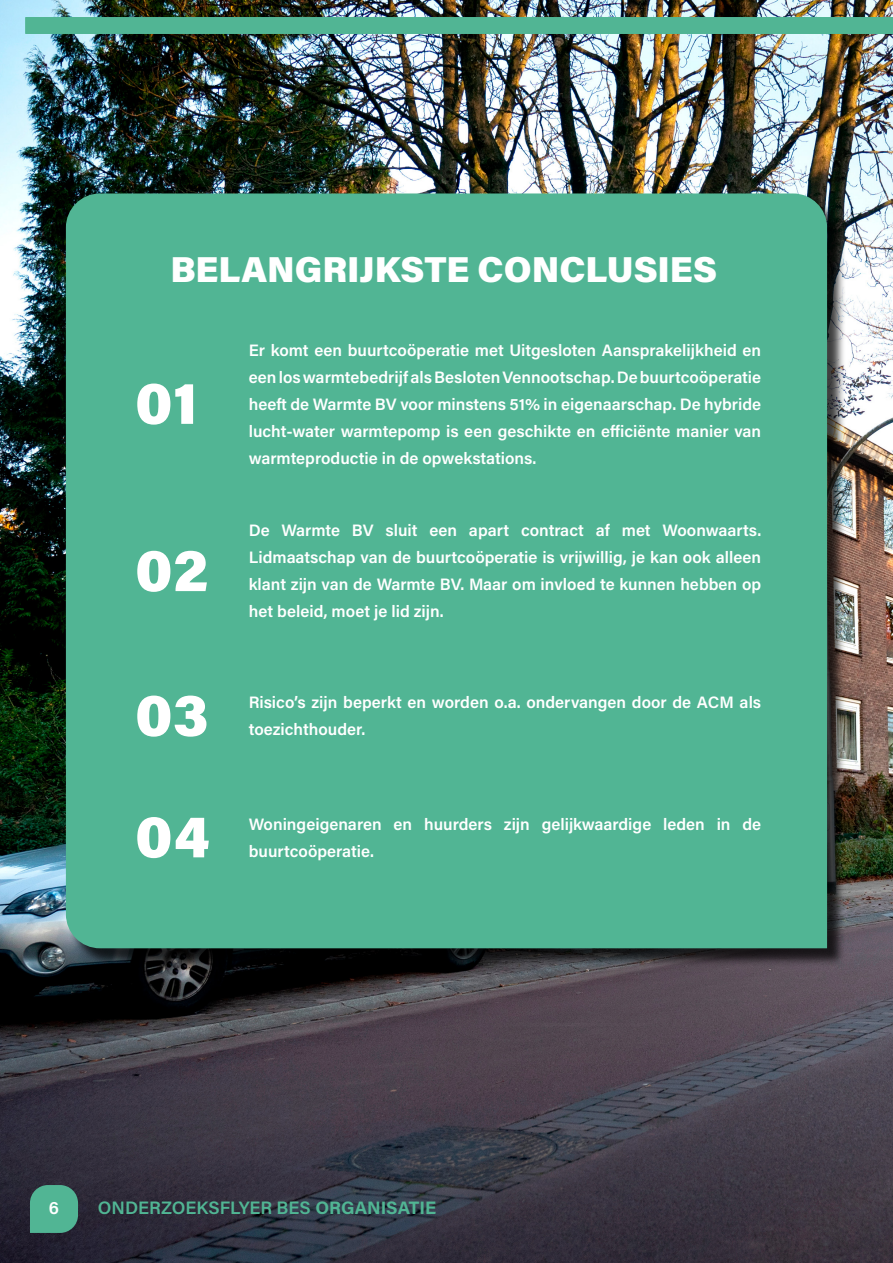
<style>
.page{position:relative;width:893px;height:1263px;background:#fff}
.page>*{position:absolute;margin:0;border:0;box-sizing:border-box;transform-origin:0 0}
.t1{font:900 60px/121.5px "Acumin Pro";letter-spacing:.01em;color:#fff}
.t2{font:900 36px "Acumin Pro";color:#fff}
.t3{font:600 18px "Acumin Pro";color:#51b694}
.t4{font:100 18px "Acumin Pro";letter-spacing:.015em;color:#51b694}
.t5{font:600 18px "Acumin Pro";color:#fff}
.t6{font:600 16.5px/27px "Acumin Pro";color:#fff;text-align:justify}
.s1{font-weight:700}
</style>
<div class="page">
<img style="left:0;top:0;width:893px;height:1263px">
<div style="left:68px;top:196px;width:778px;height:771px;background:#000;opacity:.75"></div>
<div style="left:66px;top:193px;width:761px;height:755px;background:#51b594"></div>
<svg style="left:30px;top:1185px;width:48px;height:48px;background:#4da78b"></svg>
<div style="left:26px;top:17px;width:867px;height:17px;background:#51b594"></div>
<h2 class="t2" style="left:170px;top:243px;width:548px">BELANGRIJKSTE CONCLUSIES</h2>
<h1 class="t1" style="left:135px;top:339px;width:64px">01</h1>
<h1 class="t1" style="left:135px;top:506px;width:75px">02</h1>
<h1 class="t1" style="left:135px;top:651px;width:76px">03<br>04</h1>
<p class="t6" style="left:249px;top:336px;width:514px">Er komt een buurtcoöperatie met Uitgesloten Aansprakelijkheid en een los warmtebedrijf als Besloten Vennootschap. De buurtcoöperatie heeft de Warmte BV voor minstens 51% in eigenaarschap. De hybride lucht-water warmtepomp is een geschikte en efficiënte manier van warmteproductie in de opwekstations.</p>
<p class="t6" style="left:249px;top:516px;width:514px">De Warmte BV sluit een apart contract af met Woonwaarts.<br>Lidmaatschap van de buurtcoöperatie is vrijwillig, je kan ook alleen klant zijn van de Warmte BV. Maar om invloed te kunnen hebben op het beleid, moet je lid zijn.</p>
<p class="t6" style="left:249px;top:688px;width:514px">Risico’s zijn beperkt en worden o.a. ondervangen door de ACM als toezichthouder.</p>
<p class="t6" style="left:249px;top:810px;width:514px">Woningeigenaren en huurders zijn gelijkwaardige leden in de buurtcoöperatie.</p>
<p class="t4" style="left:147px;top:1195px;width:277px">RZOEKSFLYER BES <span class="s1">ORGANISATIE</span></p>
<p class="t5" style="left:49px;top:1194px;width:12px">6</p>
<p class="t3" style="left:98px;top:1194px;width:340px">ONDERZOEKSFLYER BES <span class="s1">ORGANISATIE</span></p>
</div>
